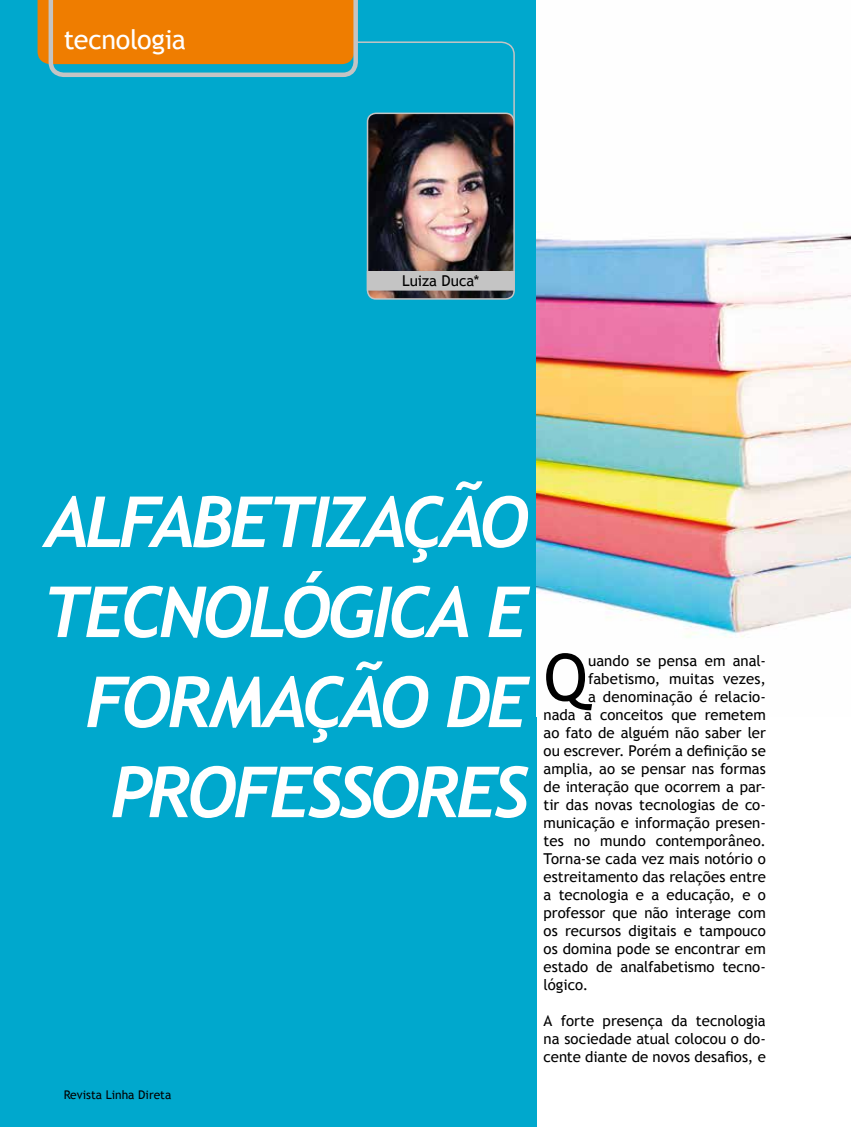
<style>
.page{position:relative;width:851px;height:1127px;background:#fff}
.page>*{position:absolute;margin:0;border:0;box-sizing:border-box;transform-origin:0 0}
.t1{font:italic 700 70.5px/90px "Trebuchet";letter-spacing:-.055em;color:#fff;text-align:right}
.t2{font:65.25px "Trebuchet MS";color:#000}
.t3{font:27px "Trebuchet MS";letter-spacing:-.015em;color:#fff}
.t4{font:15px/18px "Trebuchet MS";color:#000;text-align:justify}
.t5{font:12px "Trebuchet MS";color:#000}
</style>
<div class="page">
<div style="left:0;top:0;width:536px;height:1127px;background:#00a8cd"></div>
<img style="left:536px;top:233px;width:314px;height:405px">
<svg style="left:38px;top:0;width:477px;height:145px"></svg>
<img style="left:367px;top:113px;width:147px;height:186px">
<div style="left:367px;top:113px;width:147px;height:187px;border:2px solid #c4c4c4;border-radius:9px"></div>
<div style="left:367px;top:272px;width:147px;height:18px;background:#c4c4c4"></div>
<div style="left:367px;top:271px;width:147px;height:20px;border:1px solid #c4c4c4"></div>
<h3 class="t3" style="left:64px;top:23px;width:124px">tecnologia</h3>
<p class="t4" style="left:402px;top:272px;width:79px">Luiza Duca*</p>
<h1 class="t1" style="left:42px;top:478px;width:488px">ALFABETIZAÇÃO<br>TECNOLÓGICA E<br>FORMAÇÃO DE<br>PROFESSORES</h1>
<p class="t5" style="left:64px;top:1088px;width:109px">Revista Linha Direta</p>
<h2 class="t2" style="left:543px;top:639px;width:46px">Q</h2>
<p class="t4" style="left:588px;top:652px;width:179px">uando se pensa em anal-</p>
<p class="t4" style="left:588px;top:670px;width:179px">fabetismo, muitas vezes,</p>
<p class="t4" style="left:588px;top:688px;width:179px">a denominação é relacio-</p>
<p class="t4" style="left:543px;top:706px;width:224px">nada a conceitos que remetem</p>
<p class="t4" style="left:543px;top:724px;width:224px">ao fato de alguém não saber ler</p>
<p class="t4" style="left:543px;top:742px;width:224px">ou escrever. Porém a definição se</p>
<p class="t4" style="left:543px;top:760px;width:224px">amplia, ao se pensar nas formas</p>
<p class="t4" style="left:543px;top:778px;width:224px">de interação que ocorrem a par-</p>
<p class="t4" style="left:543px;top:796px;width:224px">tir das novas tecnologias de co-</p>
<p class="t4" style="left:543px;top:814px;width:224px">municação e informação presen-</p>
<p class="t4" style="left:543px;top:832px;width:224px">tes no mundo contemporâneo.</p>
<p class="t4" style="left:543px;top:850px;width:224px">Torna-se cada vez mais notório o</p>
<p class="t4" style="left:543px;top:868px;width:224px">estreitamento das relações entre</p>
<p class="t4" style="left:543px;top:886px;width:224px">a tecnologia e a educação, e o</p>
<p class="t4" style="left:543px;top:904px;width:224px">professor que não interage com</p>
<p class="t4" style="left:543px;top:922px;width:224px">os recursos digitais e tampouco</p>
<p class="t4" style="left:543px;top:940px;width:224px">os domina pode se encontrar em</p>
<p class="t4" style="left:543px;top:958px;width:224px">estado de analfabetismo tecno-</p>
<p class="t4" style="left:543px;top:976px;width:46px">lógico.</p>
<p class="t4" style="left:543px;top:1012px;width:224px">A forte presença da tecnologia na sociedade atual colocou o do&shy;cente diante de novos desafios, e</p>
</div>
